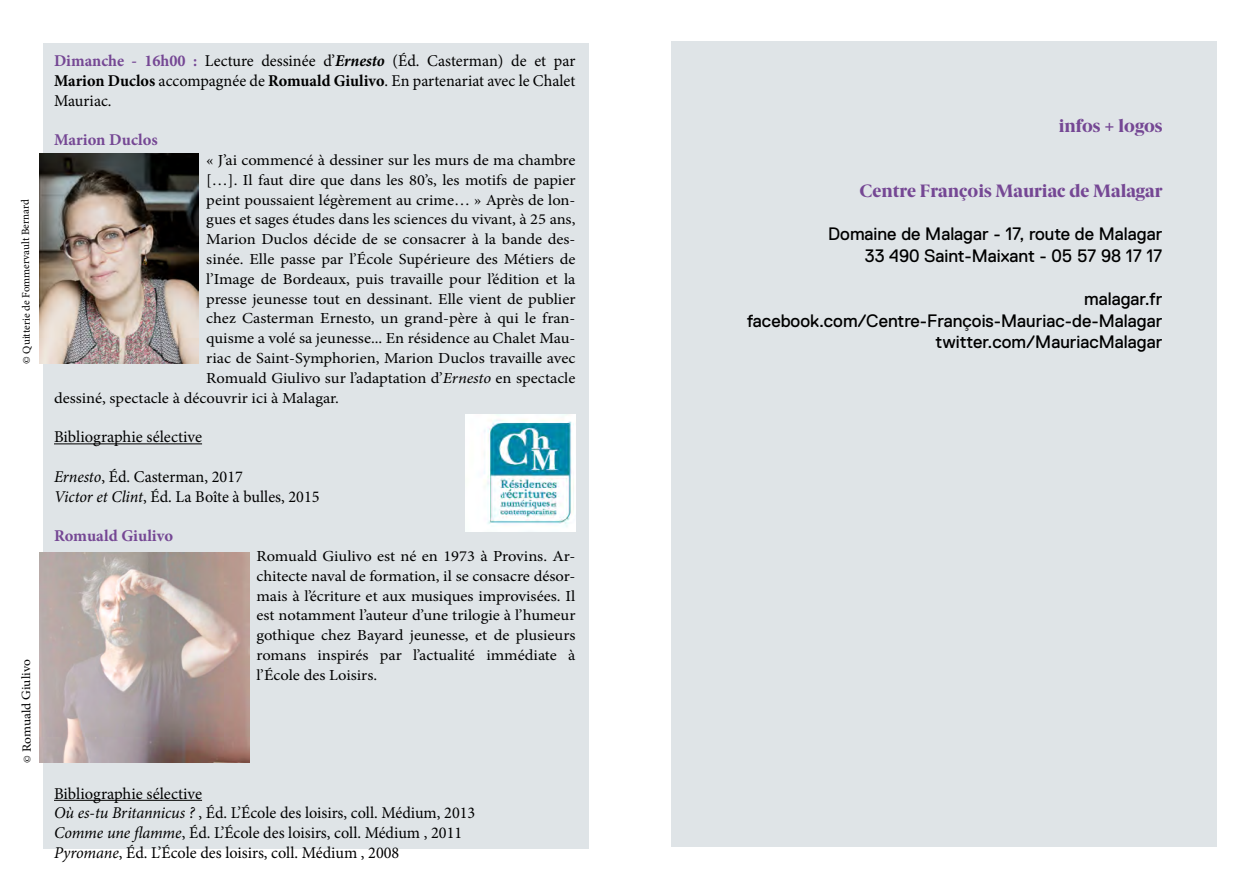
<style>
.page{position:relative;width:1259px;height:893px;background:#fff}
.page>*{position:absolute;margin:0;border:0;box-sizing:border-box;transform-origin:0 0}
.t1{font:18px/21.6px "Replica";color:#000;text-align:right}
.t2{font:800 18px "Berlingske Serif";color:#754794}
.t3{font:16.5px/19.8px "Minion Pro";color:#000}
.t4{font:700 16.5px "Minion Pro";color:#754794}
.t5{font:15.3px/19.8px "Minion Pro";color:#000;text-align:justify;scale:1.08 1}
.t6{font:12.6px "Minion Pro";letter-spacing:-.015em;color:#000;scale:1.08 1}
.t7{font:11.1px "Minion Pro";color:#000}
.s1{font-weight:700;color:#754794}
.s2{font-weight:700;font-style:italic}
.s3{font-weight:700}
.s4{font-style:italic}
</style>
<div class="page">
<div style="left:43px;top:43px;width:545px;height:806px;background:#dfe4e7"></div>
<div style="left:671px;top:42px;width:545px;height:805px;background:#dfe4e7"></div>
<hr style="left:54px;top:443px;width:148px;height:1px;background:#000">
<hr style="left:54px;top:800px;width:148px;height:1px;background:#000">
<img style="left:39px;top:154px;width:160px;height:210px">
<img style="left:39px;top:553px;width:210px;height:210px">
<img style="left:465px;top:414px;width:110px;height:117px">
<p class="t7" style="left:20px;top:364px;width:166px;rotate:-91deg">© Quitterie de Fommervault Bernard</p>
<p class="t6" style="left:18px;top:752px;width:88px;rotate:-90deg">Romuald Giulivo</p>
<p class="t3" style="left:54px;top:51px;width:523px;text-align:justify"><span class="s1">Dimanche - 16h00 :</span> Lecture dessinée d’<span class="s2">Ernesto</span> (Éd. Casterman) de et par <span class="s3">Marion Duclos</span> accompagnée de <span class="s3">Romuald Giulivo</span>. En partenariat avec le Chalet Mauriac.</p>
<p class="t4" style="left:54px;top:128px;width:105px">Marion Duclos</p>
<p class="t5" style="left:206px;top:150px;width:343px">« J’ai commencé à dessiner sur les murs de ma chambre</p>
<p class="t5" style="left:206px;top:170px;width:343px">[…]. Il faut dire que dans les 80’s, les motifs de papier</p>
<p class="t5" style="left:206px;top:190px;width:343px">peint poussaient légèrement au crime… » Après de lon-</p>
<p class="t5" style="left:206px;top:210px;width:343px">gues et sages études dans les sciences du vivant, à 25 ans,</p>
<p class="t5" style="left:206px;top:229px;width:343px">Marion Duclos décide de se consacrer à la bande des-</p>
<p class="t5" style="left:206px;top:249px;width:343px">sinée. Elle passe par l’École Supérieure des Métiers de</p>
<p class="t5" style="left:206px;top:269px;width:343px">l’Image de Bordeaux, puis travaille pour l’édition et la</p>
<p class="t5" style="left:206px;top:289px;width:343px">presse jeunesse tout en dessinant. Elle vient de publier</p>
<p class="t5" style="left:206px;top:309px;width:343px">chez Casterman Ernesto, un grand-père à qui le fran-</p>
<p class="t5" style="left:206px;top:328px;width:343px">quisme a volé sa jeunesse... En résidence au Chalet Mau-</p>
<p class="t5" style="left:206px;top:348px;width:343px">riac de Saint-Symphorien, Marion Duclos travaille avec</p>
<p class="t5" style="left:206px;top:368px;width:343px">Romuald Giulivo sur l’adaptation d’<span class="s4">Ernesto</span> en spectacle</p>
<p class="t5" style="left:54px;top:388px;width:265px">dessiné, spectacle à découvrir ici à Malagar.</p>
<p class="t3" style="left:54px;top:427px;width:150px">Bibliographie sélective</p>
<p class="t3" style="left:54px;top:467px;width:267px"><span class="s4">Ernesto</span>, Éd. Casterman, 2017<br><span class="s4">Victor et Clint</span>, Éd. La Boîte à bulles, 2015</p>
<p class="t4" style="left:54px;top:524px;width:121px">Romuald Giulivo</p>
<p class="t5" style="left:256px;top:546px;width:297px">Romuald Giulivo est né en 1973 à Provins. Ar&shy;chitecte naval de formation, il se consacre désor&shy;mais à l’écriture et aux musiques improvisées. Il est notamment l’auteur d’une trilogie à l’humeur gothique chez Bayard jeunesse, et de plusieurs romans inspirés par l’actualité immédiate à l’École des Loisirs.</p>
<p class="t3" style="left:54px;top:784px;width:423px">Bibliographie sélective<br><span class="s4">Où es-tu Britannicus ?</span> , Éd. L’École des loisirs, coll. Médium, 2013<br><span class="s4">Comme une flamme</span>, Éd. L’École des loisirs, coll. Médium , 2011<br><span class="s4">Pyromane</span>, Éd. L’École des loisirs, coll. Médium , 2008</p>
<p class="t2" style="left:1058px;top:115px;width:105px">infos + logos</p>
<p class="t2" style="left:859px;top:180px;width:304px">Centre François Mauriac de Malagar</p>
<p class="t1" style="left:828px;top:223px;width:336px">Domaine de Malagar - 17, route de Malagar<br>33 490 Saint-Maixant - 05 57 98 17 17</p>
<p class="t1" style="left:746px;top:288px;width:417px">malagar.fr facebook.com/Centre-François-Mauriac-de-Malagar twitter.com/MauriacMalagar</p>
</div>
